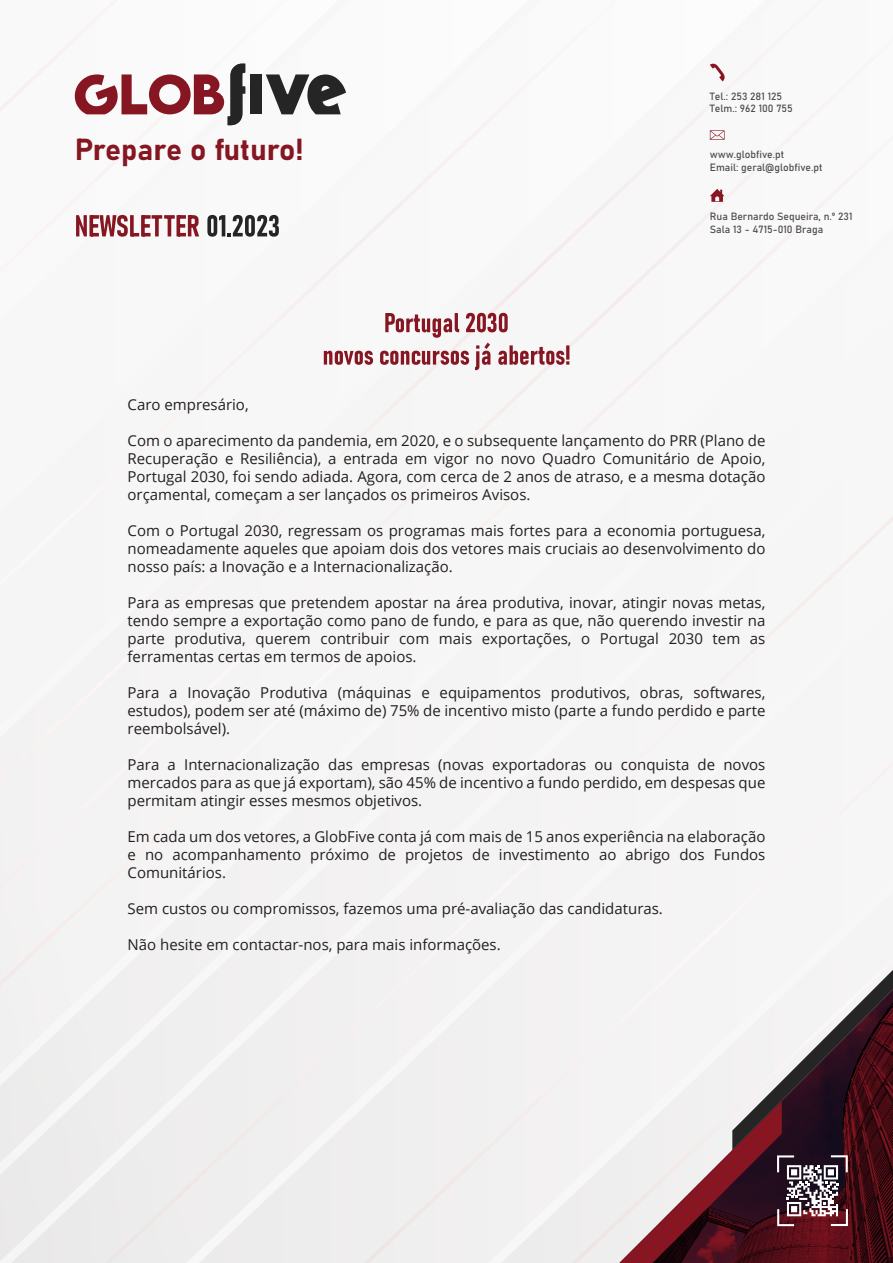
<style>
.page{position:relative;width:893px;height:1263px;background:#f6f5f6}
.page>*{position:absolute;margin:0;border:0;box-sizing:border-box;transform-origin:0 0}
.t1{font:30px "Bahnschrift";color:#861621}
.t2{font:15px/18px "Open Sans";color:#231f20;text-align:justify}
.t3{font:10.35px/12.5px "Bahnschrift";color:#4b4c4d}
</style>
<div class="page">
<div style="left:250px;top:74px;width:12px;height:40px;background:#252525"></div>
<svg style="left:266px;top:74px;width:80px;height:40px"></svg>
<svg style="left:74px;top:64px;width:171px;height:61px"></svg>
<svg style="left:607px;top:970px;width:286px;height:293px"></svg>
<svg style="left:76px;top:215px;width:75px;height:22px"></svg>
<svg style="left:141px;top:215px;width:4px;height:21px"></svg>
<svg style="left:155px;top:219px;width:4px;height:17px"></svg>
<svg style="left:152px;top:215px;width:10px;height:4px"></svg>
<hr style="left:168px;top:217px;width:3px;height:19px;background:#861621">
<svg style="left:164px;top:215px;width:11px;height:4px"></svg>
<svg style="left:176px;top:215px;width:2px;height:21px"></svg>
<svg style="left:178px;top:215px;width:21px;height:21px"></svg>
<svg style="left:207px;top:215px;width:72px;height:22px"></svg>
<svg style="left:385px;top:313px;width:74px;height:25px"></svg>
<svg style="left:466px;top:313px;width:42px;height:19px"></svg>
<svg style="left:324px;top:351px;width:49px;height:14px"></svg>
<svg style="left:380px;top:351px;width:89px;height:14px"></svg>
<svg style="left:475px;top:343px;width:15px;height:27px"></svg>
<svg style="left:498px;top:345px;width:71px;height:20px"></svg>
<hr style="left:566px;top:345px;width:3px;height:15px;background:#861621">
<svg style="left:710px;top:189px;width:14px;height:13px"></svg>
<svg style="left:710px;top:130px;width:14px;height:10px"></svg>
<svg style="left:710px;top:63px;width:15px;height:18px"></svg>
<h1 class="t1" style="left:75px;top:127px;width:230px">Prepare o futuro!</h1>
<p class="t3" style="left:710px;top:89px;width:84px">Tel.: 253 281 125<br>Telm.: 962 100 755</p>
<p class="t3" style="left:710px;top:148px;width:114px">www.globfive.pt<br>Email: geral@globfive.pt</p>
<p class="t3" style="left:710px;top:210px;width:144px">Rua Bernardo Sequeira, n.º 231<br>Sala 13 - 4715-010 Braga</p>
<p class="t2" style="left:128px;top:395px;width:123px">Caro empresário,</p>
<p class="t2" style="left:128px;top:431px;width:639px">Com o aparecimento da pandemia, em 2020, e o subsequente lançamento do PRR (Plano de Recuperação e Resiliência), a entrada em vigor no novo Quadro Comunitário de Apoio, Portugal 2030, foi sendo adiada. Agora, com cerca de 2 anos de atraso, e a mesma dotação orçamental, começam a ser lançados os primeiros Avisos.</p>
<p class="t2" style="left:128px;top:521px;width:639px">Com o Portugal 2030, regressam os programas mais fortes para a economia portuguesa, nomeadamente aqueles que apoiam dois dos vetores mais cruciais ao desenvolvimento do nosso país: a Inovação e a Internacionalização.</p>
<p class="t2" style="left:128px;top:593px;width:639px">Para as empresas que pretendem apostar na área produtiva, inovar, atingir novas metas, tendo sempre a exportação como pano de fundo, e para as que, não querendo investir na parte produtiva, querem contribuir com mais exportações, o Portugal 2030 tem as ferramentas certas em termos de apoios.</p>
<p class="t2" style="left:128px;top:683px;width:639px">Para a Inovação Produtiva (máquinas e equipamentos produtivos, obras, softwares, estudos), podem ser até (máximo de) 75% de incentivo misto (parte a fundo perdido e parte reembolsável).</p>
<p class="t2" style="left:128px;top:755px;width:639px">Para a Internacionalização das empresas (novas exportadoras ou conquista de novos mercados para as que já exportam), são 45% de incentivo a fundo perdido, em despesas que permitam atingir esses mesmos objetivos.</p>
<p class="t2" style="left:128px;top:827px;width:639px">Em cada um dos vetores, a GlobFive conta já com mais de 15 anos experiência na elaboração e no acompanhamento próximo de projetos de investimento ao abrigo dos Fundos Comunitários.</p>
<p class="t2" style="left:128px;top:899px;width:537px">Sem custos ou compromissos, fazemos uma pré-avaliação das candidaturas.</p>
<p class="t2" style="left:128px;top:935px;width:375px">Não hesite em contactar-nos, para mais informações.</p>
</div>
